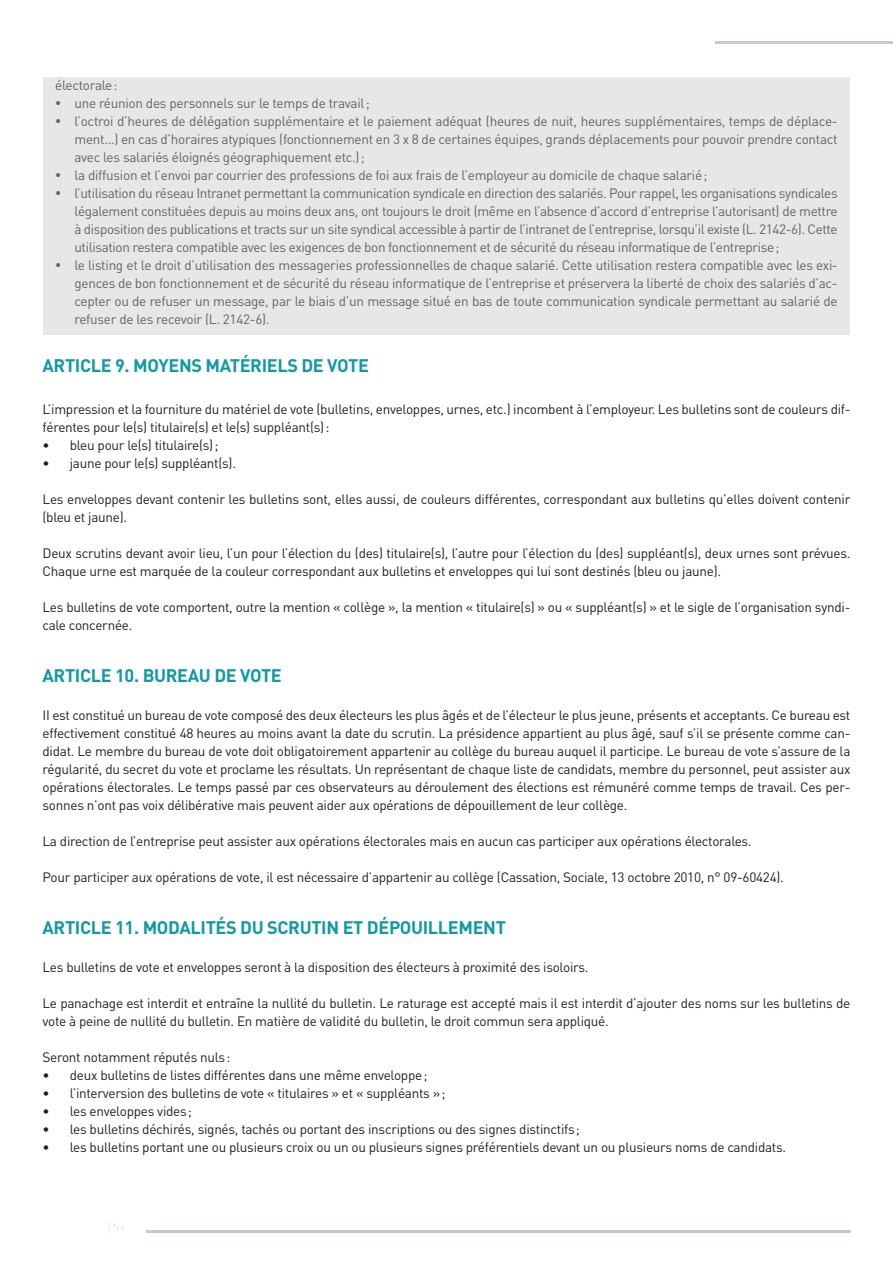
<style>
.page{position:relative;width:893px;height:1263px;background:#fff}
.page>*{position:absolute;margin:0;border:0;box-sizing:border-box;transform-origin:0 0}
.t1{font:700 18px "DIN";letter-spacing:-.02em;color:#0f9aa5}
.t2{font:17.4px "Minion Pro";color:#c1cbd1}
.t3{font:13.5px/18px "DIN";letter-spacing:-.02em;color:#231f20}
.t4{font:13.5px/18px "DIN";letter-spacing:-.02em;color:#636366;text-align:justify}
</style>
<div class="page">
<hr style="left:146px;top:1231px;width:704px;height:2px;background:#c1cbd1">
<hr style="left:715px;top:41px;width:178px;height:3px;background:#c1cbd1">
<div style="left:43px;top:77px;width:807px;height:24px;background:#e6e7e9"></div>
<div style="left:43px;top:89px;width:807px;height:30px;background:#e6e7e9"></div>
<div style="left:43px;top:107px;width:807px;height:66px;background:#e6e7e9"></div>
<div style="left:43px;top:161px;width:807px;height:30px;background:#e6e7e9"></div>
<div style="left:43px;top:179px;width:807px;height:84px;background:#e6e7e9"></div>
<div style="left:43px;top:251px;width:807px;height:84px;background:#e6e7e9"></div>
<p class="t4" style="left:55px;top:76px;width:64px">électorale:</p>
<p class="t4" style="left:55px;top:94px;width:316px">• une réunion des personnels sur le temps de travail;</p>
<p class="t4" style="left:74px;top:112px;width:765px;text-indent:-19px">• l’octroi d’heures de délégation supplémentaire et le paiement adéquat (heures de nuit, heures supplémentaires, temps de déplace&shy;ment…) en cas d’horaires atypiques (fonctionnement en 3 x 8 de certaines équipes, grands déplacements pour pouvoir prendre contact avec les salariés éloignés géographiquement etc.);</p>
<p class="t4" style="left:55px;top:166px;width:654px">• la diffusion et l’envoi par courrier des professions de foi aux frais de l’employeur au domicile de chaque salarié;</p>
<p class="t4" style="left:74px;top:184px;width:765px;text-indent:-19px">• l’utilisation du réseau Intranet permettant la communication syndicale en direction des salariés. Pour rappel, les organisations syndicales légalement constituées depuis au moins deux ans, ont toujours le droit (même en l’absence d’accord d’entreprise l’autorisant) de mettre à disposition des publications et tracts sur un site syndical accessible à partir de l’intranet de l’entreprise, lorsqu’il existe (L. 2142-6). Cette utilisation restera compatible avec les exigences de bon fonctionnement et de sécurité du réseau informatique de l’entreprise;</p>
<p class="t4" style="left:74px;top:256px;width:765px;text-indent:-19px">• le listing et le droit d’utilisation des messageries professionnelles de chaque salarié. Cette utilisation restera compatible avec les exi&shy;gences de bon fonctionnement et de sécurité du réseau informatique de l’entreprise et préservera la liberté de choix des salariés d’ac&shy;cepter ou de refuser un message, par le biais d’un message situé en bas de toute communication syndicale permettant au salarié de refuser de les recevoir (L. 2142-6).</p>
<h1 class="t1" style="left:43px;top:353px;width:328px">ARTICLE 9. MOYENS MATÉRIELS DE VOTE</h1>
<p class="t3" style="left:43px;top:400px;width:809px">L’impression et la fourniture du matériel de vote (bulletins, enveloppes, urnes, etc.) incombent à l’employeur. Les bulletins sont de couleurs dif&shy;férentes pour le(s) titulaire(s) et le(s) suppléant(s):</p>
<p class="t3" style="left:43px;top:436px;width:177px">• bleu pour le(s) titulaire(s);</p>
<p class="t3" style="left:43px;top:454px;width:195px">• jaune pour le(s) suppléant(s).</p>
<p class="t3" style="left:43px;top:490px;width:809px">Les enveloppes devant contenir les bulletins sont, elles aussi, de couleurs différentes, correspondant aux bulletins qu’elles doivent contenir (bleu et jaune).</p>
<p class="t3" style="left:43px;top:544px;width:809px">Deux scrutins devant avoir lieu, l’un pour l’élection du (des) titulaire(s), l’autre pour l’élection du (des) suppléant(s), deux urnes sont prévues.<br>Chaque urne est marquée de la couleur correspondant aux bulletins et enveloppes qui lui sont destinés (bleu ou jaune).</p>
<p class="t3" style="left:43px;top:598px;width:809px">Les bulletins de vote comportent, outre la mention « collège », la mention « titulaire(s) » ou « suppléant(s) » et le sigle de l’organisation syndi&shy;cale concernée.</p>
<h1 class="t1" style="left:43px;top:664px;width:241px">ARTICLE 10. BUREAU DE VOTE</h1>
<p class="t3" style="left:43px;top:706px;width:809px;text-align:justify">II est constitué un bureau de vote composé des deux électeurs les plus âgés et de l’électeur le plus jeune, présents et acceptants. Ce bureau est effectivement constitué 48 heures au moins avant la date du scrutin. La présidence appartient au plus âgé, sauf s’il se présente comme can&shy;didat. Le membre du bureau de vote doit obligatoirement appartenir au collège du bureau auquel il participe. Le bureau de vote s’assure de la régularité, du secret du vote et proclame les résultats. Un représentant de chaque liste de candidats, membre du personnel, peut assister aux opérations électorales. Le temps passé par ces observateurs au déroulement des élections est rémunéré comme temps de travail. Ces per&shy;sonnes n’ont pas voix délibérative mais peuvent aider aux opérations de dépouillement de leur collège.</p>
<p class="t3" style="left:43px;top:832px;width:711px">La direction de l’entreprise peut assister aux opérations électorales mais en aucun cas participer aux opérations électorales.</p>
<p class="t3" style="left:43px;top:868px;width:743px">Pour participer aux opérations de vote, il est nécessaire d’appartenir au collège (Cassation, Sociale, 13 octobre 2010, n° 09-60424).</p>
<h1 class="t1" style="left:43px;top:916px;width:465px">ARTICLE 11. MODALITÉS DU SCRUTIN ET DÉPOUILLEMENT</h1>
<p class="t3" style="left:43px;top:958px;width:547px">Les bulletins de vote et enveloppes seront à la disposition des électeurs à proximité des isoloirs.</p>
<p class="t3" style="left:43px;top:994px;width:809px">Le panachage est interdit et entraîne la nullité du bulletin. Le raturage est accepté mais il est interdit d’ajouter des noms sur les bulletins de vote à peine de nullité du bulletin. En matière de validité du bulletin, le droit commun sera appliqué.</p>
<p class="t3" style="left:43px;top:1048px;width:189px">Seront notamment réputés nuls:</p>
<p class="t3" style="left:43px;top:1066px;width:386px">• deux bulletins de listes différentes dans une même enveloppe;</p>
<p class="t3" style="left:43px;top:1084px;width:404px">• l’interversion des bulletins de vote « titulaires » et « suppléants »;</p>
<p class="t3" style="left:43px;top:1102px;width:151px">• les enveloppes vides;</p>
<p class="t3" style="left:43px;top:1120px;width:539px">• les bulletins déchirés, signés, tachés ou portant des inscriptions ou des signes distinctifs;</p>
<p class="t3" style="left:43px;top:1138px;width:745px">• les bulletins portant une ou plusieurs croix ou un ou plusieurs signes préférentiels devant un ou plusieurs noms de candidats.</p>
<p class="t2" style="left:106px;top:1216px;width:20px">P6</p>
</div>
